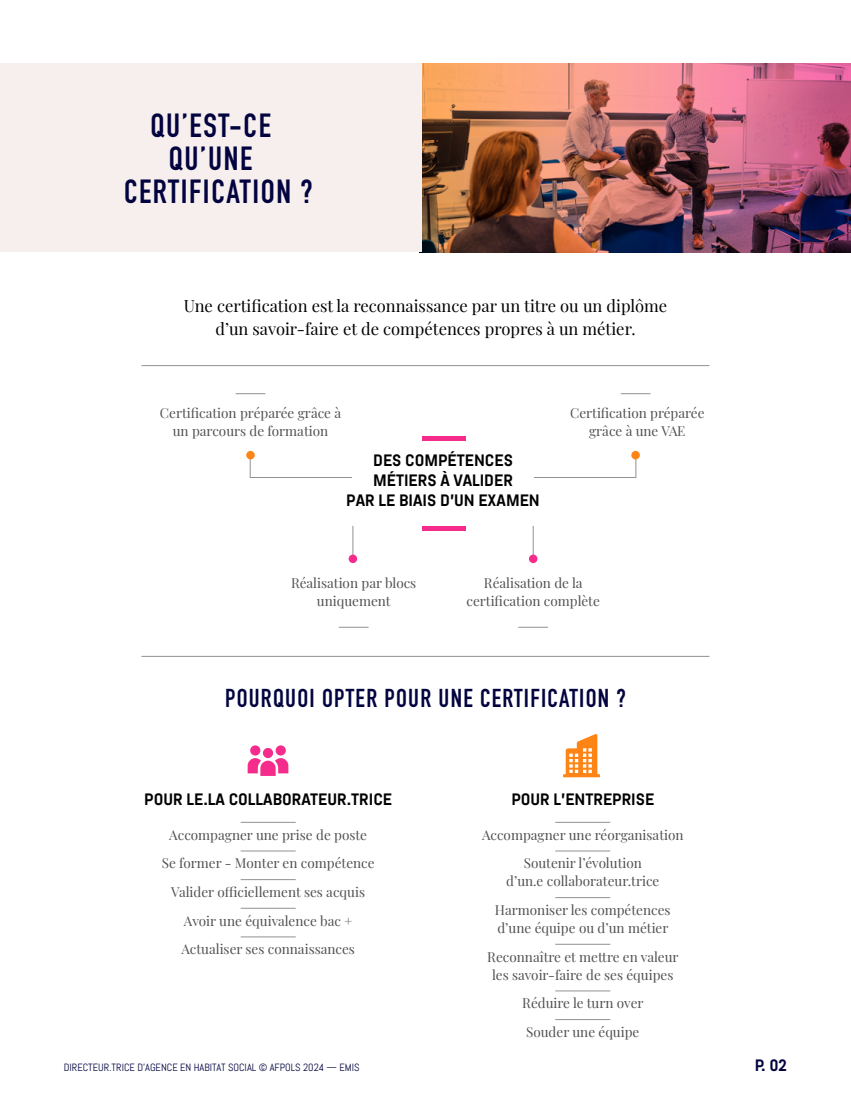
<style>
.page{position:relative;width:851px;height:1106px;background:#fff}
.page>*{position:absolute;margin:0;border:0;box-sizing:border-box;transform-origin:0 0}
.t1{font:33px/33px "DIN Engschrift";letter-spacing:.05em;color:#02033f;text-align:center}
.t2{font:25.5px "DIN Engschrift";letter-spacing:.05em;color:#02033f}
.t3{font:16.5px/22.5px "Playfair Display";color:#000;text-align:center}
.t4{font:700 16.5px/19.5px "Abel Pro";color:#000;text-align:center}
.t5{font:700 16.5px "Abel Pro";color:#02033f}
.t6{font:13.5px/28.7px "Playfair Display";color:#515151;text-align:center}
.t7{font:10.5px "Abel Pro";color:#02033f}
</style>
<div class="page">
<img style="left:421px;top:64px;width:429px;height:188px">
<div style="left:0;top:64px;width:421px;height:188px;background:#f6efed"></div>
<hr style="left:421px;top:436px;width:44px;height:4px;background:#f62c8c">
<hr style="left:421px;top:526px;width:44px;height:4px;background:#f62c8c">
<hr style="left:250px;top:477px;width:102px;height:1px;background:#929292">
<svg style="left:250px;top:459px;width:1px;height:18px"></svg>
<hr style="left:534px;top:477px;width:102px;height:1px;background:#929292">
<svg style="left:635px;top:459px;width:1px;height:18px"></svg>
<hr style="left:235px;top:393px;width:30px;height:1px;background:#929292">
<svg style="left:339px;top:627px;width:29px;height:1px"></svg>
<hr style="left:620px;top:393px;width:30px;height:1px;background:#929292">
<hr style="left:518px;top:627px;width:30px;height:1px;background:#929292">
<div style="left:246px;top:451px;width:9px;height:8px;background:#ff8416;border-radius:50%"></div>
<svg style="left:352px;top:526px;width:1px;height:28px"></svg>
<svg style="left:533px;top:526px;width:1px;height:28px"></svg>
<div style="left:348px;top:554px;width:9px;height:9px;background:#f62c8c;border-radius:50%"></div>
<div style="left:529px;top:554px;width:8px;height:9px;background:#f62c8c;border-radius:50%"></div>
<div style="left:631px;top:451px;width:8px;height:8px;background:#ff8416;border-radius:50%"></div>
<hr style="left:141px;top:656px;width:568px;height:1px;background:#929292">
<hr style="left:141px;top:365px;width:568px;height:1px;background:#929292">
<div style="left:263px;top:748px;width:10px;height:10px;background:#f62c8c;border-radius:50%"></div>
<div style="left:275px;top:745px;width:11px;height:10px;background:#f62c8c;border-radius:50%"></div>
<div style="left:250px;top:745px;width:10px;height:10px;background:#f62c8c;border-radius:50%"></div>
<svg style="left:247px;top:758px;width:41px;height:18px"></svg>
<svg style="left:563px;top:734px;width:37px;height:43px"></svg>
<hr style="left:241px;top:822px;width:55px;height:1px;background:#929292">
<hr style="left:241px;top:850px;width:55px;height:1px;background:#929292">
<hr style="left:241px;top:879px;width:55px;height:1px;background:#929292">
<hr style="left:241px;top:908px;width:55px;height:1px;background:#929292">
<hr style="left:241px;top:936px;width:55px;height:1px;background:#929292">
<hr style="left:555px;top:822px;width:55px;height:1px;background:#929292">
<hr style="left:555px;top:850px;width:55px;height:1px;background:#929292">
<hr style="left:555px;top:897px;width:55px;height:1px;background:#929292">
<hr style="left:555px;top:944px;width:55px;height:1px;background:#929292">
<hr style="left:555px;top:990px;width:55px;height:1px;background:#929292">
<hr style="left:555px;top:1019px;width:55px;height:1px;background:#929292">
<h1 class="t1" style="left:124px;top:109px;width:190px">QU’EST-CE<br>QU’UNE<br>CERTIFICATION ?</h1>
<p class="t3" style="left:184px;top:294px;width:485px">Une certification est la reconnaissance par un titre ou un diplôme d’un savoir-faire et de compétences propres à un métier.</p>
<p class="t6" style="left:160px;top:403px;width:183px;line-height:18px">Certification préparée grâce à un parcours de formation</p>
<p class="t6" style="left:570px;top:403px;width:136px;line-height:18px">Certification préparée grâce à une VAE</p>
<p class="t4" style="left:346px;top:451px;width:195px">DES COMPÉTENCES<br>MÉTIERS À VALIDER<br>PAR LE BIAIS D’UN EXAMEN</p>
<p class="t6" style="left:291px;top:573px;width:127px;line-height:18px">Réalisation par blocs uniquement</p>
<p class="t6" style="left:466px;top:573px;width:135px;line-height:18px">Réalisation de la certification complète</p>
<h2 class="t2" style="left:225px;top:683px;width:402px">POURQUOI OPTER POUR UNE CERTIFICATION ?</h2>
<p class="t4" style="left:144px;top:789px;width:216px">POUR LE.LA COLLABORATEUR.TRICE</p>
<p class="t6" style="left:162px;top:819px;width:214px">Accompagner une prise de poste<br>Se former - Monter en compétence<br>Valider officiellement ses acquis<br>Avoir une équivalence bac +<br>Actualiser ses connaissances</p>
<p class="t4" style="left:511px;top:789px;width:144px">POUR L’ENTREPRISE</p>
<p class="t6" style="left:482px;top:819px;width:203px">Accompagner une réorganisation<br>Soutenir l’évolution</p>
<p class="t6" style="left:495px;top:865px;width:177px">d’un.e collaborateur.trice<br>Harmoniser les compétences</p>
<p class="t6" style="left:487px;top:912px;width:193px">d’une équipe ou d’un métier<br>Reconnaître et mettre en valeur</p>
<p class="t6" style="left:492px;top:959px;width:183px">les savoir-faire de ses équipes<br>Réduire le turn over<br>Souder une équipe</p>
<p class="t7" style="left:64px;top:1061px;width:297px">DIRECTEUR.TRICE D’AGENCE EN HABITAT SOCIAL © AFPOLS 2024 — EMIS</p>
<p class="t5" style="left:754px;top:1054px;width:34px">P. 02</p>
</div>
